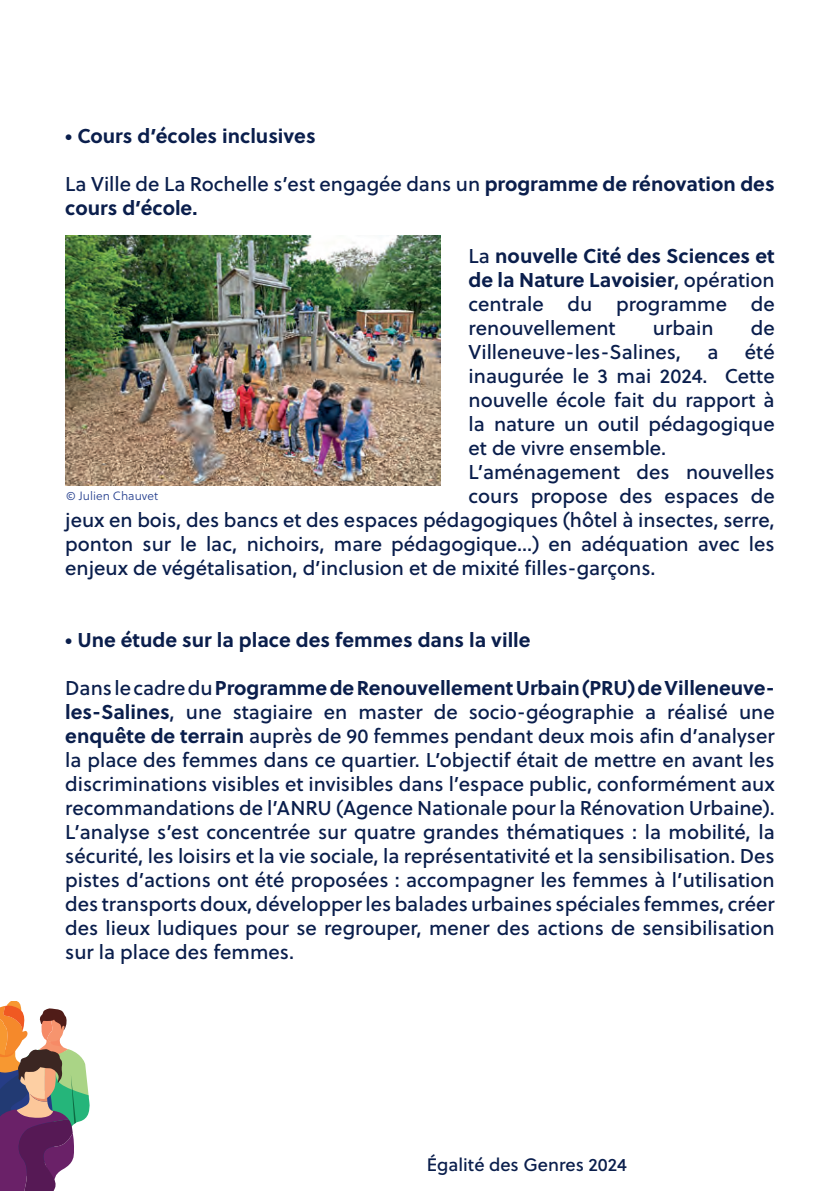
<style>
.page{position:relative;width:840px;height:1191px;background:#fff}
.page>*{position:absolute;margin:0;border:0;box-sizing:border-box;transform-origin:0 0}
.t1{font:20px/24px "Soleil Bk";color:#0a1e4c;text-align:justify}
.t2{font:700 20px "Soleil";color:#0a1e4c}
.t3{font:18px "Soleil Bk";color:#0a1e4c}
.t4{font:12px "Soleil Lt";color:#253f8e}
.s1{font-family:"Soleil";font-weight:700}
</style>
<div class="page">
<svg style="left:0;top:1001px;width:90px;height:190px"></svg>
<img style="left:65px;top:235px;width:375px;height:250px">
<p class="t2" style="left:65px;top:120px;width:252px">• Cours d’écoles inclusives</p>
<p class="t1" style="left:65px;top:171px;width:710px">La Ville de La Rochelle s’est engagée dans un <span class="s1">programme de rénovation des cours d’école.</span></p>
<p class="t1" style="left:468px;top:243px;width:307px">La <span class="s1">nouvelle Cité des Sciences et de la Nature Lavoisier</span>, opération centrale du programme de renouvellement</p>
<p class="t1" style="left:652px;top:315px;width:62px">urbain</p>
<p class="t1" style="left:750px;top:315px;width:25px">de</p>
<p class="t1" style="left:468px;top:339px;width:214px">Villeneuve-les-Salines,</p>
<p class="t1" style="left:707px;top:339px;width:13px">a</p>
<p class="t1" style="left:468px;top:339px;width:307px;text-indent:276px">été inaugurée le 3 mai 2024. Cette nouvelle école fait du rapport à la nature un outil pédagogique et de vivre ensemble.</p>
<p class="t1" style="left:468px;top:459px;width:307px">L’aménagement des nouvelles</p>
<p class="t1" style="left:468px;top:483px;width:307px">cours propose des espaces de</p>
<p class="t1" style="left:65px;top:507px;width:710px">jeux en bois, des bancs et des espaces pédagogiques (hôtel à insectes, serre,</p>
<p class="t1" style="left:65px;top:531px;width:710px">ponton sur le lac, nichoirs, mare pédagogique…) en adéquation avec les</p>
<p class="t1" style="left:65px;top:555px;width:591px">enjeux de végétalisation, d’inclusion et de mixité filles-garçons.</p>
<p class="t4" style="left:66px;top:487px;width:93px">© Julien Chauvet</p>
<p class="t2" style="left:65px;top:624px;width:466px">• Une étude sur la place des femmes dans la ville</p>
<p class="t1" style="left:65px;top:675px;width:710px">Dans le cadre du <span class="s1">Programme de Renouvellement Urbain (PRU) de Villeneuve&shy;les-Salines</span>, une stagiaire en master de socio-géographie a réalisé une <span class="s1">enquête de terrain</span> auprès de 90 femmes pendant deux mois afin d’analyser la place des femmes dans ce quartier. L’objectif était de mettre en avant les discriminations visibles et invisibles dans l’espace public, conformément aux recommandations de l’ANRU (Agence Nationale pour la Rénovation Urbaine).</p>
<p class="t1" style="left:65px;top:819px;width:710px">L’analyse s’est concentrée sur quatre grandes thématiques : la mobilité, la sécurité, les loisirs et la vie sociale, la représentativité et la sensibilisation. Des pistes d’actions ont été proposées : accompagner les femmes à l’utilisation des transports doux, développer les balades urbaines spéciales femmes, créer des lieux ludiques pour se regrouper, mener des actions de sensibilisation sur la place des femmes.</p>
<p class="t3" style="left:426px;top:1151px;width:201px">Égalité des Genres 2024</p>
</div>
